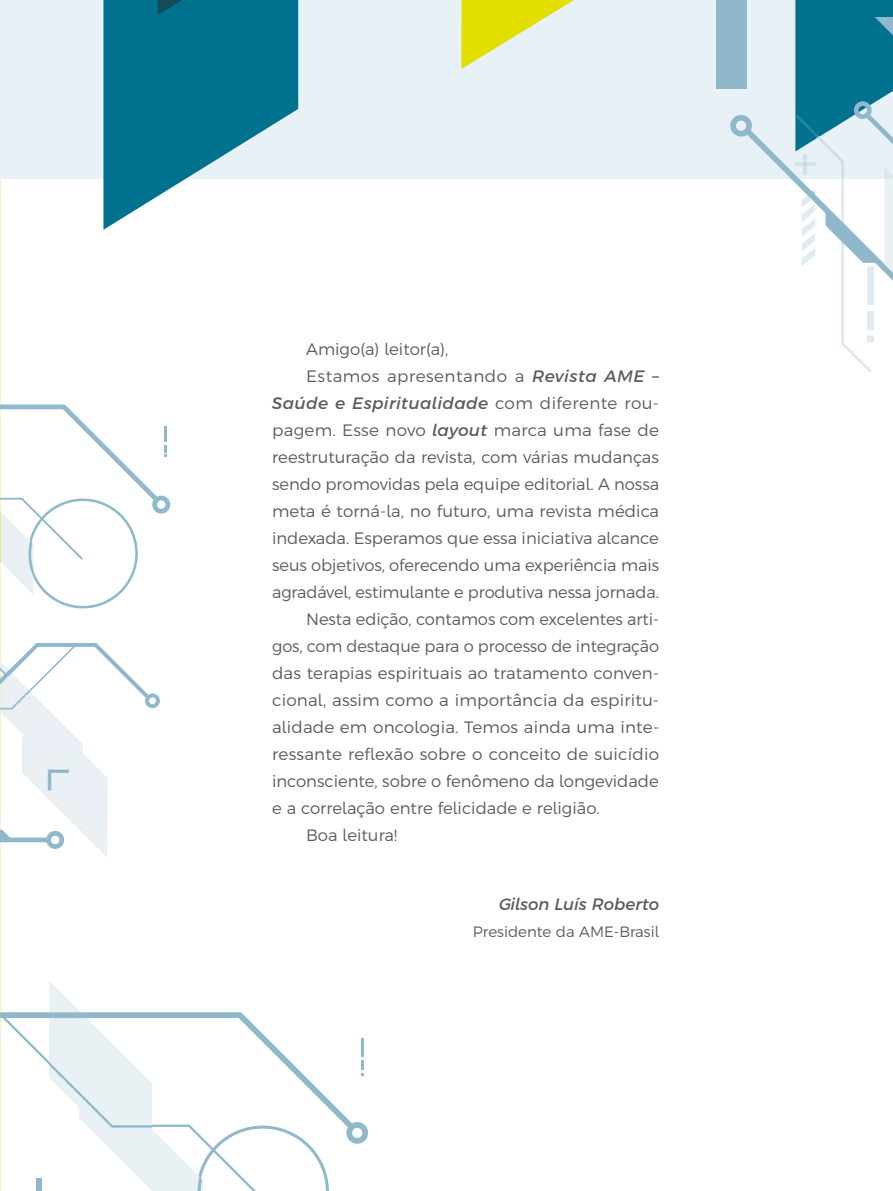
<style>
.page{position:relative;width:893px;height:1191px;background:#fff}
.page>*{position:absolute;margin:0;border:0;box-sizing:border-box;transform-origin:0 0}
.t1{font:300 16.5px "Argentum Sans";color:#5b5b5f}
.t2{font:italic 16.5px "Argentum Sans";letter-spacing:.02em;color:#5b5b5f}
.t3{font:300 16.5px "Argentum Sans";letter-spacing:.03em;color:#5b5b5f}
.t4{font:italic 16.5px "Argentum Sans";color:#5b5b5f}
.t5{font:300 15px "Argentum Sans";color:#5b5b5f}
.s1{font-weight:400;font-style:italic}
.s2{font-weight:300;font-style:normal}
</style>
<div class="page">
<svg style="left:0;top:333px;width:170px;height:376px"></svg>
<img style="left:0;top:511px;width:33px;height:84px">
<img style="left:0;top:661px;width:108px;height:196px">
<svg style="left:0;top:926px;width:351px;height:199px"></svg>
<svg style="left:346px;top:1122px;width:22px;height:21px"></svg>
<svg style="left:0;top:1014px;width:263px;height:177px"></svg>
<svg style="left:203px;top:1125px;width:126px;height:66px"></svg>
<hr style="left:361px;top:1038px;width:3px;height:19px;background:#8fb9cb">
<svg style="left:361px;top:1060px;width:3px;height:15px"></svg>
<img style="left:49px;top:980px;width:154px;height:211px">
<div style="left:0;top:0;width:893px;height:178px;background:#e8f1f6"></div>
<svg style="left:461px;top:0;width:113px;height:69px"></svg>
<svg style="left:103px;top:0;width:195px;height:230px;fill:#00718f"></svg>
<svg style="left:158px;top:0;width:24px;height:15px"></svg>
<div style="left:716px;top:0;width:31px;height:88px;background:#8fb9cb"></div>
<svg style="left:730px;top:0;width:163px;height:342px"></svg>
<img style="left:796px;top:115px;width:76px;height:258px">
<img style="left:884px;top:166px;width:9px;height:113px">
<p class="t1" style="left:306px;top:336px;width:144px">Amigo(a) leitor(a),</p>
<p class="t3" style="left:306px;top:363px;width:354px">Estamos apresentando a <span class="s1">Revista AME –</span></p>
<p class="t2" style="left:272px;top:390px;width:388px">Saúde e Espiritualidade <span class="s2">com diferente rou-</span></p>
<p class="t1" style="left:272px;top:417px;width:388px">pagem. Esse novo <span class="s1">layout</span> marca uma fase de</p>
<p class="t1" style="left:272px;top:444px;width:388px">reestruturação da revista, com várias mudanças</p>
<p class="t1" style="left:272px;top:471px;width:389px">sendo promovidas pela equipe editorial. A nossa</p>
<p class="t1" style="left:272px;top:498px;width:389px">meta é torná-la, no futuro, uma revista médica</p>
<p class="t1" style="left:272px;top:525px;width:388px">indexada. Esperamos que essa iniciativa alcance</p>
<p class="t1" style="left:272px;top:552px;width:388px">seus objetivos, oferecendo uma experiência mais</p>
<p class="t1" style="left:272px;top:579px;width:388px">agradável, estimulante e produtiva nessa jornada.</p>
<p class="t1" style="left:306px;top:606px;width:354px">Nesta edição, contamos com excelentes arti-</p>
<p class="t1" style="left:272px;top:633px;width:388px">gos, com destaque para o processo de integração</p>
<p class="t1" style="left:272px;top:660px;width:388px">das terapias espirituais ao tratamento conven-</p>
<p class="t1" style="left:272px;top:687px;width:388px">cional, assim como a importância da espiritu-</p>
<p class="t1" style="left:272px;top:714px;width:388px">alidade em oncologia. Temos ainda uma inte-</p>
<p class="t1" style="left:272px;top:741px;width:389px">ressante reflexão sobre o conceito de suicídio</p>
<p class="t1" style="left:272px;top:768px;width:388px">inconsciente, sobre o fenômeno da longevidade</p>
<p class="t1" style="left:272px;top:795px;width:329px">e a correlação entre felicidade e religião.</p>
<p class="t1" style="left:306px;top:822px;width:93px">Boa leitura!</p>
<p class="t4" style="left:498px;top:891px;width:163px">Gilson Luís Roberto</p>
<p class="t5" style="left:473px;top:920px;width:188px">Presidente da AME-Brasil</p>
</div>
